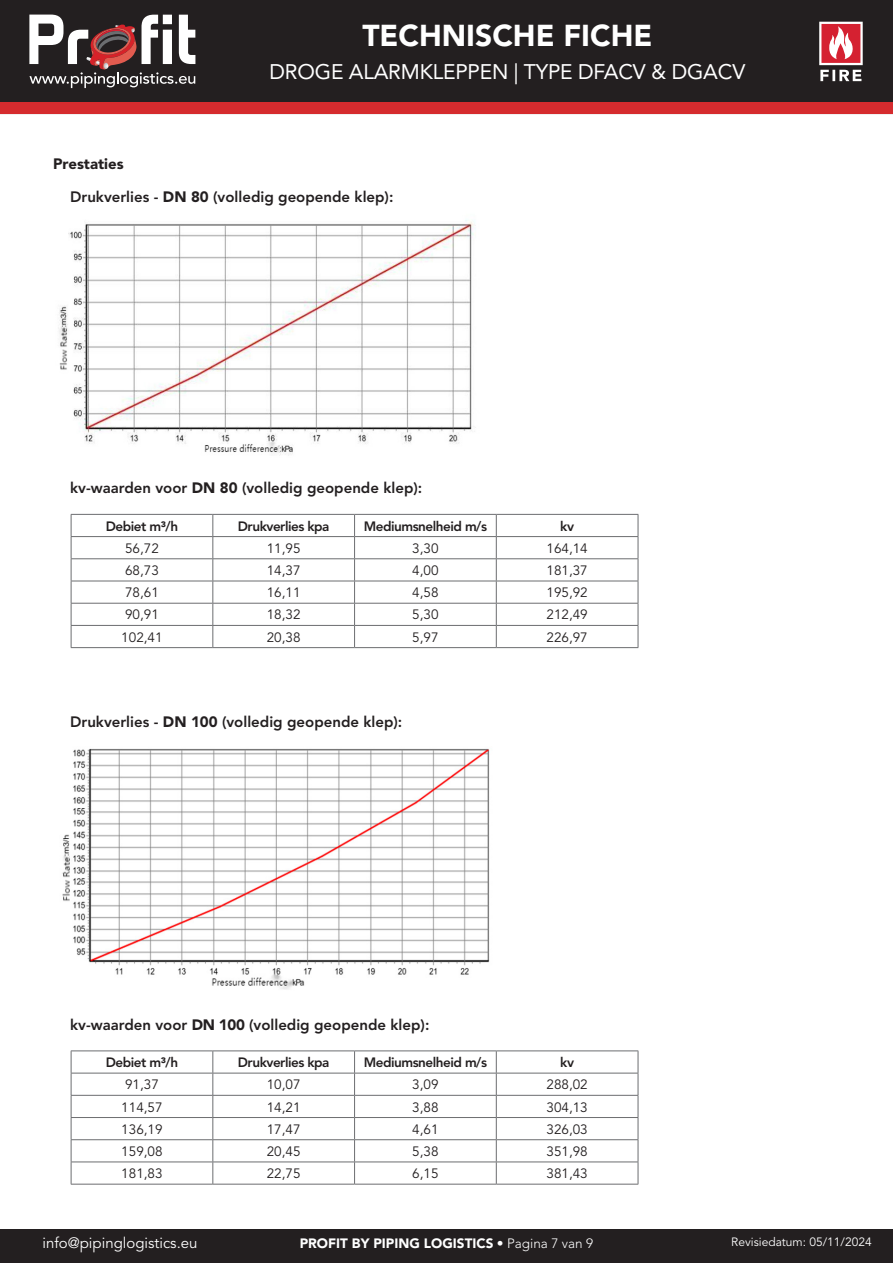
<style>
.page{position:relative;width:893px;height:1263px;background:#fff}
.page>*{position:absolute;margin:0;border:0;box-sizing:border-box;transform-origin:0 0}
.t1{font:900 30px "Avenir LT Std";color:#fff}
.t2{font:21px "Avenir LT Std";letter-spacing:-.01em;color:#fff}
.Subtitles{font:800 15px "Avenir LT Std";color:#231f20}
.t3{font:15px "Avenir LT Std";color:#fff}
.Titles{font:900 15px "Avenir LT Std";color:#231f20}
.Table_body_centered{font:13.5px "Avenir LT Std";color:#231f20}
.Table_header_-_Black_text{font:800 13.5px "Avenir LT Std";letter-spacing:-.035em;color:#231f20}
.t4{font:900 13.5px "Avenir LT Std";color:#fff}
.t5{font:12px "Avenir LT Std";color:#fff}
.s1{font-weight:900}
.s2{font-weight:300}
</style>
<div class="page">
<img style="left:58px;top:220px;width:418px;height:236px">
<img style="left:62px;top:748px;width:428px;height:241px">
<hr style="left:71px;top:558px;width:142px;height:1px;background:#6c6d70">
<hr style="left:213px;top:558px;width:142px;height:1px;background:#6c6d70">
<hr style="left:355px;top:558px;width:141px;height:1px;background:#6c6d70">
<hr style="left:496px;top:558px;width:142px;height:1px;background:#6c6d70">
<hr style="left:71px;top:581px;width:142px;height:1px;background:#6c6d70">
<hr style="left:213px;top:581px;width:142px;height:1px;background:#6c6d70">
<hr style="left:355px;top:581px;width:141px;height:1px;background:#6c6d70">
<hr style="left:496px;top:581px;width:142px;height:1px;background:#6c6d70">
<hr style="left:71px;top:603px;width:142px;height:1px;background:#6c6d70">
<hr style="left:213px;top:603px;width:142px;height:1px;background:#6c6d70">
<hr style="left:355px;top:603px;width:141px;height:1px;background:#6c6d70">
<hr style="left:496px;top:603px;width:142px;height:1px;background:#6c6d70">
<hr style="left:71px;top:625px;width:142px;height:1px;background:#6c6d70">
<hr style="left:213px;top:625px;width:142px;height:1px;background:#6c6d70">
<hr style="left:355px;top:625px;width:141px;height:1px;background:#6c6d70">
<hr style="left:496px;top:625px;width:142px;height:1px;background:#6c6d70">
<hr style="left:71px;top:647px;width:142px;height:1px;background:#6c6d70">
<hr style="left:213px;top:647px;width:142px;height:1px;background:#6c6d70">
<hr style="left:355px;top:647px;width:141px;height:1px;background:#6c6d70">
<hr style="left:496px;top:647px;width:142px;height:1px;background:#6c6d70">
<svg style="left:71px;top:515px;width:1px;height:132px"></svg>
<hr style="left:71px;top:514px;width:142px;height:1px;background:#6c6d70">
<hr style="left:213px;top:514px;width:142px;height:1px;background:#6c6d70">
<hr style="left:355px;top:514px;width:141px;height:1px;background:#6c6d70">
<hr style="left:496px;top:514px;width:142px;height:1px;background:#6c6d70">
<svg style="left:213px;top:515px;width:1px;height:132px"></svg>
<svg style="left:354px;top:515px;width:1px;height:132px"></svg>
<svg style="left:496px;top:515px;width:1px;height:132px"></svg>
<svg style="left:638px;top:515px;width:1px;height:132px"></svg>
<hr style="left:71px;top:536px;width:142px;height:1px;background:#6c6d70">
<hr style="left:213px;top:536px;width:142px;height:1px;background:#6c6d70">
<hr style="left:355px;top:536px;width:141px;height:1px;background:#6c6d70">
<hr style="left:496px;top:536px;width:142px;height:1px;background:#6c6d70">
<hr style="left:71px;top:1095px;width:142px;height:1px;background:#6c6d70">
<hr style="left:213px;top:1095px;width:142px;height:1px;background:#6c6d70">
<hr style="left:355px;top:1095px;width:141px;height:1px;background:#6c6d70">
<hr style="left:496px;top:1095px;width:142px;height:1px;background:#6c6d70">
<hr style="left:71px;top:1117px;width:142px;height:1px;background:#6c6d70">
<hr style="left:213px;top:1117px;width:142px;height:1px;background:#6c6d70">
<hr style="left:355px;top:1117px;width:141px;height:1px;background:#6c6d70">
<hr style="left:496px;top:1117px;width:142px;height:1px;background:#6c6d70">
<hr style="left:71px;top:1139px;width:142px;height:1px;background:#6c6d70">
<hr style="left:213px;top:1139px;width:142px;height:1px;background:#6c6d70">
<hr style="left:355px;top:1139px;width:141px;height:1px;background:#6c6d70">
<hr style="left:496px;top:1139px;width:142px;height:1px;background:#6c6d70">
<hr style="left:71px;top:1161px;width:142px;height:1px;background:#6c6d70">
<hr style="left:213px;top:1161px;width:142px;height:1px;background:#6c6d70">
<hr style="left:355px;top:1161px;width:141px;height:1px;background:#6c6d70">
<hr style="left:496px;top:1161px;width:142px;height:1px;background:#6c6d70">
<hr style="left:71px;top:1184px;width:142px;height:1px;background:#6c6d70">
<hr style="left:213px;top:1184px;width:142px;height:1px;background:#6c6d70">
<hr style="left:355px;top:1184px;width:141px;height:1px;background:#6c6d70">
<hr style="left:496px;top:1184px;width:142px;height:1px;background:#6c6d70">
<svg style="left:71px;top:1051px;width:1px;height:133px"></svg>
<hr style="left:71px;top:1050px;width:142px;height:1px;background:#6c6d70">
<hr style="left:213px;top:1050px;width:142px;height:1px;background:#6c6d70">
<hr style="left:355px;top:1050px;width:141px;height:1px;background:#6c6d70">
<hr style="left:496px;top:1050px;width:142px;height:1px;background:#6c6d70">
<svg style="left:213px;top:1051px;width:1px;height:133px"></svg>
<svg style="left:354px;top:1051px;width:1px;height:133px"></svg>
<svg style="left:496px;top:1051px;width:1px;height:133px"></svg>
<svg style="left:638px;top:1051px;width:1px;height:133px"></svg>
<hr style="left:71px;top:1073px;width:142px;height:1px;background:#6c6d70">
<hr style="left:213px;top:1073px;width:142px;height:1px;background:#6c6d70">
<hr style="left:355px;top:1073px;width:141px;height:1px;background:#6c6d70">
<hr style="left:496px;top:1073px;width:142px;height:1px;background:#6c6d70">
<div style="left:0;top:1229px;width:893px;height:34px;background:#231f20"></div>
<div style="left:0;top:0;width:893px;height:103px;background:#231f20"></div>
<svg style="left:29px;top:15px;width:166px;height:73px"></svg>
<div style="left:0;top:103px;width:893px;height:11px;background:#d52b2e"></div>
<svg style="left:819px;top:22px;width:44px;height:59px"></svg>
<h1 class="t1" style="left:362px;top:17px;width:291px">TECHNISCHE FICHE</h1>
<h2 class="t2" style="left:270px;top:59px;width:477px">DROGE ALARMKLEPPEN | TYPE DFACV &amp; DGACV</h2>
<p class="Titles" style="left:53px;top:154px;width:72px">Prestaties</p>
<p class="Subtitles" style="left:70px;top:188px;width:325px">Drukverlies - <span class="s1">DN 80</span> (volledig geopende klep):</p>
<p class="Subtitles" style="left:70px;top:479px;width:354px">kv-waarden voor <span class="s1">DN 80</span> (volledig geopende klep):</p>
<p class="Table_header_-_Black_text" style="left:106px;top:518px;width:74px">Debiet m³/h</p>
<p class="Table_header_-_Black_text" style="left:238px;top:518px;width:93px">Drukverlies kpa</p>
<p class="Table_header_-_Black_text" style="left:364px;top:518px;width:125px">Mediumsnelheid m/s</p>
<p class="Table_header_-_Black_text" style="left:560px;top:518px;width:15px">kv</p>
<p class="Table_body_centered" style="left:125px;top:540px;width:35px">56,72</p>
<p class="Table_body_centered" style="left:267px;top:540px;width:35px">11,95</p>
<p class="Table_body_centered" style="left:412px;top:540px;width:28px">3,30</p>
<p class="Table_body_centered" style="left:546px;top:540px;width:43px">164,14</p>
<p class="Table_body_centered" style="left:125px;top:563px;width:35px">68,73</p>
<p class="Table_body_centered" style="left:267px;top:563px;width:35px">14,37</p>
<p class="Table_body_centered" style="left:412px;top:563px;width:28px">4,00</p>
<p class="Table_body_centered" style="left:546px;top:563px;width:43px">181,37</p>
<p class="Table_body_centered" style="left:125px;top:585px;width:35px">78,61</p>
<p class="Table_body_centered" style="left:267px;top:585px;width:35px">16,11</p>
<p class="Table_body_centered" style="left:412px;top:585px;width:28px">4,58</p>
<p class="Table_body_centered" style="left:546px;top:585px;width:43px">195,92</p>
<p class="Table_body_centered" style="left:125px;top:607px;width:35px">90,91</p>
<p class="Table_body_centered" style="left:267px;top:607px;width:35px">18,32</p>
<p class="Table_body_centered" style="left:412px;top:607px;width:28px">5,30</p>
<p class="Table_body_centered" style="left:546px;top:607px;width:43px">212,49</p>
<p class="Table_body_centered" style="left:121px;top:629px;width:43px">102,41</p>
<p class="Table_body_centered" style="left:267px;top:629px;width:35px">20,38</p>
<p class="Table_body_centered" style="left:412px;top:629px;width:28px">5,97</p>
<p class="Table_body_centered" style="left:546px;top:629px;width:43px">226,97</p>
<p class="Subtitles" style="left:70px;top:713px;width:334px">Drukverlies - <span class="s1">DN 100</span> (volledig geopende klep):</p>
<p class="Subtitles" style="left:70px;top:1016px;width:361px">kv-waarden voor <span class="s1">DN 100</span> (volledig geopende klep):</p>
<p class="Table_header_-_Black_text" style="left:106px;top:1054px;width:74px">Debiet m³/h</p>
<p class="Table_header_-_Black_text" style="left:238px;top:1054px;width:93px">Drukverlies kpa</p>
<p class="Table_header_-_Black_text" style="left:364px;top:1054px;width:125px">Mediumsnelheid m/s</p>
<p class="Table_header_-_Black_text" style="left:560px;top:1054px;width:15px">kv</p>
<p class="Table_body_centered" style="left:125px;top:1077px;width:35px">91,37</p>
<p class="Table_body_centered" style="left:267px;top:1077px;width:35px">10,07</p>
<p class="Table_body_centered" style="left:412px;top:1077px;width:28px">3,09</p>
<p class="Table_body_centered" style="left:546px;top:1077px;width:43px">288,02</p>
<p class="Table_body_centered" style="left:121px;top:1099px;width:43px">114,57</p>
<p class="Table_body_centered" style="left:267px;top:1099px;width:35px">14,21</p>
<p class="Table_body_centered" style="left:412px;top:1099px;width:28px">3,88</p>
<p class="Table_body_centered" style="left:546px;top:1099px;width:43px">304,13</p>
<p class="Table_body_centered" style="left:121px;top:1121px;width:43px">136,19</p>
<p class="Table_body_centered" style="left:267px;top:1121px;width:35px">17,47</p>
<p class="Table_body_centered" style="left:412px;top:1121px;width:28px">4,61</p>
<p class="Table_body_centered" style="left:546px;top:1121px;width:43px">326,03</p>
<p class="Table_body_centered" style="left:121px;top:1143px;width:43px">159,08</p>
<p class="Table_body_centered" style="left:267px;top:1143px;width:35px">20,45</p>
<p class="Table_body_centered" style="left:412px;top:1143px;width:28px">5,38</p>
<p class="Table_body_centered" style="left:546px;top:1143px;width:43px">351,98</p>
<p class="Table_body_centered" style="left:121px;top:1166px;width:43px">181,83</p>
<p class="Table_body_centered" style="left:267px;top:1166px;width:35px">22,75</p>
<p class="Table_body_centered" style="left:412px;top:1166px;width:28px">6,15</p>
<p class="Table_body_centered" style="left:546px;top:1166px;width:43px">381,43</p>
<p class="t3" style="left:43px;top:1234px;width:157px">info@pipinglogistics.eu</p>
<p class="t4" style="left:300px;top:1235px;width:295px">PROFIT BY PIPING LOGISTICS <span class="s2">• Pagina 7 van 9</span></p>
<p class="t5" style="left:731px;top:1235px;width:142px">Revisiedatum: 05/11/2024</p>
</div>
